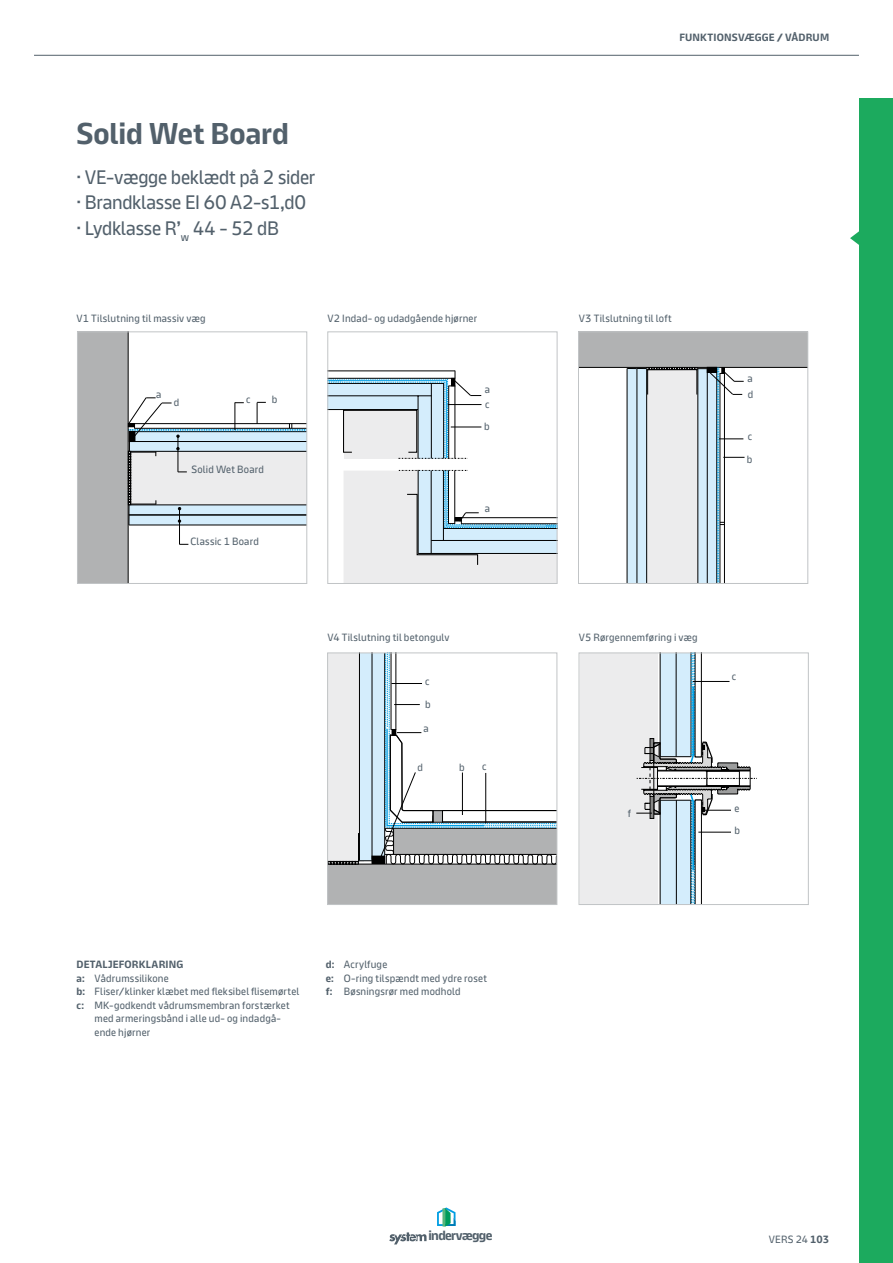
<style>
.page{position:relative;width:893px;height:1263px;background:#fff}
.page>*{position:absolute;margin:0;border:0;box-sizing:border-box;transform-origin:0 0}
.t1{font:700 30px "Knauf";color:#52606b}
.t2{font:19.5px/25.5px "Knauf";letter-spacing:-.015em;color:#52606b}
.t3{font:700 13.35px "Knauf";letter-spacing:-.05em;color:#52606b}
.t4{font:10.5px/13.5px "Knauf";letter-spacing:.02em;color:#52606b}
.t5{font:700 10.5px "Knauf";letter-spacing:.015em;color:#52606b}
.s1{font-weight:700}
</style>
<div class="page">
<div style="left:859px;top:98px;width:34px;height:1165px;background:#1caa5e"></div>
<svg style="left:850px;top:231px;width:9px;height:14px"></svg>
<svg style="left:437px;top:1207px;width:18px;height:20px"></svg>
<hr style="left:442px;top:1208px;width:3px;height:19px;background:#58b67c">
<svg style="left:389px;top:1232px;width:37px;height:12px"></svg>
<hr style="left:34px;top:55px;width:825px;height:1px;background:#52606b">
<div style="left:580px;top:653px;width:78px;height:251px;background:#ececed"></div>
<div style="left:579px;top:653px;width:229px;height:252px;border:1px solid #c1c4c6"></div>
<div style="left:328px;top:653px;width:36px;height:208px;background:#ececed"></div>
<div style="left:328px;top:864px;width:229px;height:40px;background:#b1b2b3"></div>
<hr style="left:328px;top:864px;width:229px;height:1px;background:#000">
<div style="left:371px;top:653px;width:14px;height:203px;background:#d4edfc"></div>
<div style="left:360px;top:653px;width:13px;height:208px;background:#d4edfc"></div>
<hr style="left:372px;top:653px;width:1px;height:207px;background:#000">
<hr style="left:359px;top:653px;width:1px;height:207px;background:#000">
<div style="left:372px;top:856px;width:13px;height:7px;background:#000"></div>
<svg style="left:329px;top:832px;width:43px;height:32px"></svg>
<div style="left:578px;top:332px;width:230px;height:35px;background:#b1b2b3"></div>
<hr style="left:578px;top:367px;width:230px;height:1px;background:#000">
<div style="left:578px;top:332px;width:230px;height:252px;border:1px solid #c1c4c6"></div>
<svg style="left:636px;top:653px;width:121px;height:251px"></svg>
<hr style="left:693px;top:681px;width:36px;height:1px;background:#000">
<svg style="left:380px;top:653px;width:177px;height:211px"></svg>
<svg style="left:627px;top:367px;width:117px;height:217px"></svg>
<svg style="left:328px;top:371px;width:153px;height:88px"></svg>
<svg style="left:344px;top:470px;width:213px;height:114px"></svg>
<hr style="left:451px;top:427px;width:30px;height:1px;background:#000">
<div style="left:77px;top:332px;width:51px;height:251px;background:#b1b2b3"></div>
<hr style="left:129px;top:525px;width:178px;height:1px;background:#000">
<hr style="left:128px;top:332px;width:1px;height:252px;background:#000">
<div style="left:77px;top:332px;width:230px;height:252px;border:1px solid #c1c4c6"></div>
<hr style="left:179px;top:509px;width:1px;height:35px;background:#000">
<svg style="left:128px;top:397px;width:179px;height:128px"></svg>
<p class="t5" style="left:679px;top:32px;width:151px">FUNKTIONSVÆGGE / VÅDRUM</p>
<h1 class="t1" style="left:77px;top:117px;width:214px">Solid Wet Board</h1>
<h2 class="t2" style="left:77px;top:164px;width:240px">· VE-vægge beklædt på 2 sider · Brandklasse EI 60 A2-s1,d0 · Lydklasse R’<sub>w</sub> 44 - 52 dB</h2>
<p class="t4" style="left:77px;top:311px;width:131px">V1 Tilslutning til massiv væg</p>
<p class="t4" style="left:327px;top:311px;width:151px">V2 Indad- og udadgående hjørner</p>
<p class="t4" style="left:579px;top:311px;width:94px">V3 Tilslutning til loft</p>
<p class="t4" style="left:156px;top:388px;width:7px">a</p>
<p class="t4" style="left:174px;top:395px;width:7px">d</p>
<p class="t4" style="left:246px;top:392px;width:6px">c</p>
<p class="t4" style="left:272px;top:392px;width:7px">b</p>
<p class="t4" style="left:191px;top:462px;width:74px">Solid Wet Board</p>
<p class="t4" style="left:190px;top:534px;width:70px">Classic 1 Board</p>
<p class="t4" style="left:485px;top:382px;width:7px">a</p>
<p class="t4" style="left:485px;top:397px;width:6px">c</p>
<p class="t4" style="left:484px;top:419px;width:7px">b</p>
<p class="t4" style="left:485px;top:501px;width:7px">a</p>
<p class="t4" style="left:747px;top:372px;width:7px">a</p>
<p class="t4" style="left:748px;top:388px;width:7px">d</p>
<p class="t4" style="left:748px;top:429px;width:6px">c</p>
<p class="t4" style="left:747px;top:453px;width:7px">b</p>
<p class="t4" style="left:327px;top:630px;width:123px">V4 Tilslutning til betongulv</p>
<p class="t4" style="left:579px;top:630px;width:120px">V5 Rørgennemføring i væg</p>
<p class="t4" style="left:425px;top:675px;width:6px">c</p>
<p class="t4" style="left:425px;top:697px;width:7px">b</p>
<p class="t4" style="left:423px;top:722px;width:7px">a</p>
<p class="t4" style="left:418px;top:760px;width:7px">d</p>
<p class="t4" style="left:459px;top:760px;width:7px">b</p>
<p class="t4" style="left:482px;top:759px;width:6px">c</p>
<p class="t4" style="left:628px;top:806px;width:5px">f</p>
<p class="t4" style="left:732px;top:669px;width:6px">c</p>
<p class="t4" style="left:734px;top:801px;width:6px">e</p>
<p class="t4" style="left:734px;top:823px;width:7px">b</p>
<p class="t5" style="left:77px;top:959px;width:108px">DETALJEFORKLARING</p>
<p class="t4" style="left:77px;top:971px;width:94px"><span class="s1">a:</span> Vådrumssilikone</p>
<p class="t4" style="left:77px;top:985px;width:224px"><span class="s1">b:</span> Fliser/klinker klæbet med fleksibel flisemørtel</p>
<p class="t4" style="left:77px;top:998px;width:215px"><span class="s1">c:</span> MK-godkendt vådrumsmembran forstærket</p>
<p class="t4" style="left:95px;top:1012px;width:188px">med armeringsbånd i alle ud- og indadgå-</p>
<p class="t4" style="left:95px;top:1025px;width:57px">ende hjørner</p>
<p class="t4" style="left:326px;top:958px;width:163px"><span class="s1">d:</span> Acrylfuge<br><span class="s1">e:</span> O-ring tilspændt med ydre roset <span class="s1">f:</span> Bøsningsrør med modhold</p>
<p class="t3" style="left:429px;top:1228px;width:65px">indervægge</p>
<p class="t4" style="left:769px;top:1232px;width:62px">VERS 24 <span class="s1">103</span></p>
</div>
